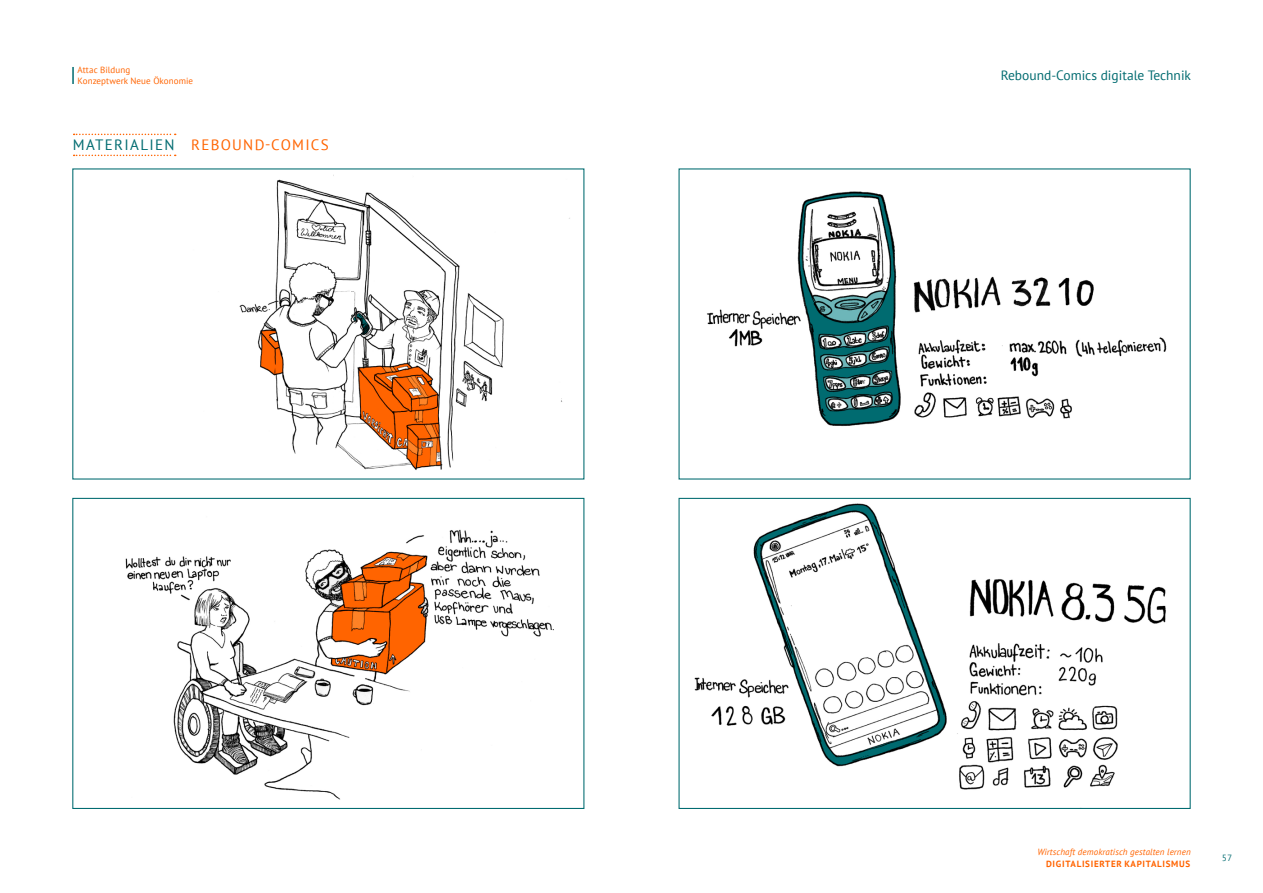
<style>
.page{position:relative;width:1263px;height:893px;background:#fff}
.page>*{position:absolute;margin:0;border:0;box-sizing:border-box;transform-origin:0 0}
.requisiten{font:15px "Attac Serifenlos Regular";letter-spacing:.085em;color:#ff6400}
.kopfzeile{font:13.5px "Attac Serifenlos Regular";color:#006b70}
.t1{font:9px "Attac Serifenlos";letter-spacing:.01em;color:#ff6400}
.kopfzeile-2{font:9px "Attac Serifenlos Regular";letter-spacing:.01em;color:#ff6400}
.kopfzeile_unterzeile{font:9px "Attac Serifenlos Bold";letter-spacing:.08em;color:#ff6400}
.t2{font:9px "Attac Serifenlos Regular";color:#006b70}
.s1{color:#006b70}
</style>
<div class="page">
<svg style="left:72px;top:67px;width:2px;height:17px"></svg>
<img style="left:239px;top:175px;width:331px;height:295px">
<img style="left:707px;top:191px;width:460px;height:235px">
<img style="left:125px;top:529px;width:429px;height:271px">
<div style="left:72px;top:498px;width:512px;height:311px;border:1px solid #006b70"></div>
<img style="left:694px;top:503px;width:472px;height:287px">
<div style="left:678px;top:498px;width:513px;height:311px;border:1px solid #006b70"></div>
<svg style="left:74px;top:134px;width:102px;height:1px"></svg>
<svg style="left:74px;top:155px;width:102px;height:1px"></svg>
<p class="kopfzeile-2" style="left:78px;top:64px;width:54px">Attac Bildung</p>
<p class="kopfzeile-2" style="left:78px;top:75px;width:117px">Konzeptwerk Neue Ökonomie</p>
<p class="requisiten" style="left:73px;top:135px;width:257px"><span class="s1">MATERIALIEN</span> REBOUND-COMICS</p>
<p class="kopfzeile" style="left:1001px;top:66px;width:192px">Rebound-Comics digitale Technik</p>
<p class="t1" style="left:1037px;top:846px;width:155px">Wirtschaft demokratisch gestalten lernen</p>
<p class="kopfzeile_unterzeile" style="left:1046px;top:857px;width:146px">DIGITALISIERTER KAPITALISMUS</p>
<p class="t2" style="left:1222px;top:852px;width:12px">57</p>
</div>
